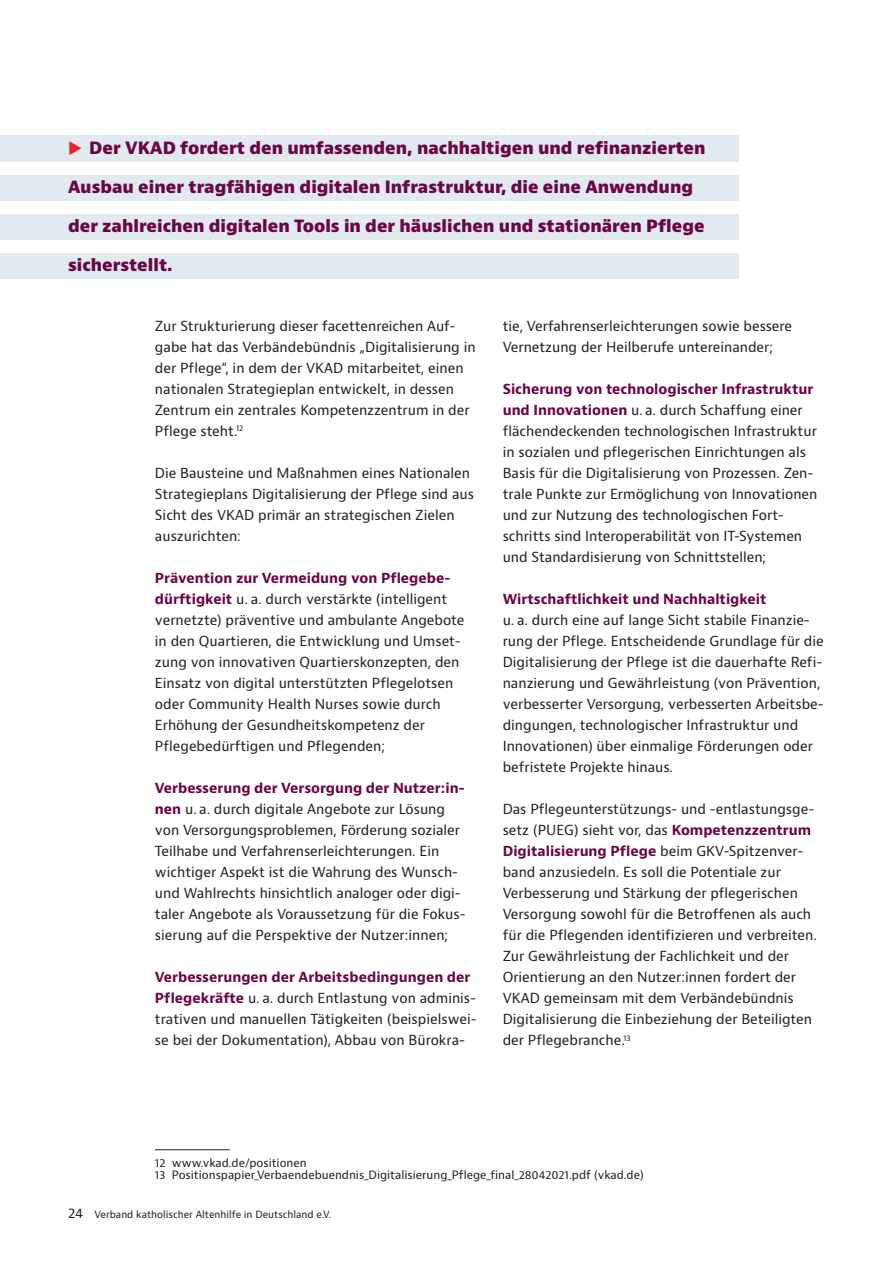
<style>
.page{position:relative;width:893px;height:1263px;background:#fff}
.page>*{position:absolute;margin:0;border:0;box-sizing:border-box;transform-origin:0 0}
.t1{font:800 16.5px "Bernino Sans";color:#6b0545}
.t2{font:13.5px/21px "Bernino Sans";color:#231f20}
.t3{font:700 13.5px "Bernino Sans";color:#6b0545}
.t4{font:11.25px/12px "Bernino Sans";color:#231f20}
.t5{font:9.75px "Bernino Sans";color:#231f20}
.s1{color:#ee1d23}
.s2{font-weight:700;color:#6b0545}
.s3{font-size:13.5px}
</style>
<div class="page">
<div style="left:0;top:136px;width:738px;height:26px;background:#e0eaef"></div>
<div style="left:0;top:175px;width:738px;height:25px;background:#e0eaef"></div>
<div style="left:0;top:214px;width:738px;height:25px;background:#e0eaef"></div>
<div style="left:0;top:253px;width:738px;height:25px;background:#e0eaef"></div>
<hr style="left:155px;top:1149px;width:75px;height:1px;background:#231f20">
<p class="t1" style="left:68px;top:137px;width:639px"><span class="s1">◆</span> Der VKAD fordert den umfassenden, nachhaltigen und refinanzierten</p>
<p class="t1" style="left:68px;top:176px;width:627px">Ausbau einer tragfähigen digitalen Infrastruktur, die eine Anwendung</p>
<p class="t1" style="left:68px;top:215px;width:638px">der zahlreichen digitalen Tools in der häuslichen und stationären Pflege</p>
<p class="t1" style="left:68px;top:254px;width:106px">sicherstellt.</p>
<p class="t2" style="left:155px;top:316px;width:322px">Zur Strukturierung dieser facettenreichen Auf-- gabe hat das Verbändebündnis „Digitalisierung in der Pflege“, in dem der VKAD mitarbeitet, einen nationalen Strategieplan entwickelt, in dessen Zentrum ein zentrales Kompetenzzentrum in der Pflege steht.<sup>12</sup></p>
<p class="t2" style="left:155px;top:463px;width:321px">Die Bausteine und Maßnahmen eines Nationalen Strategieplans Digitalisierung der Pflege sind aus Sicht des VKAD primär an strategischen Zielen auszurichten:</p>
<p class="t2" style="left:155px;top:568px;width:311px"><span class="s2">Prävention zur Vermeidung von Pflegebe&shy;dürftigkeit</span> u. a. durch verstärkte (intelligent vernetzte) präventive und ambulante Angebote in den Quartieren, die Entwicklung und Umset&shy;zung von innovativen Quartierskonzepten, den Einsatz von digital unterstützten Pflegelotsen oder Community Health Nurses sowie durch Erhöhung der Gesundheitskompetenz der Pflegebedürftigen und Pflegenden;</p>
<p class="t2" style="left:155px;top:778px;width:312px"><span class="s2">Verbesserung der Versorgung der Nutzer:in&shy;nen</span> u. a. durch digitale Angebote zur Lösung von Versorgungsproblemen, Förderung sozialer Teilhabe und Verfahrenserleichterungen. Ein wichtiger Aspekt ist die Wahrung des Wunsch&shy;und Wahlrechts hinsichtlich analoger oder digi&shy;taler Angebote als Voraussetzung für die Fokus&shy;sierung auf die Perspektive der Nutzer:innen;</p>
<p class="t2" style="left:155px;top:967px;width:323px"><span class="s2">Verbesserungen der Arbeitsbedingungen der Pflegekräfte</span> u. a. durch Entlastung von adminis&shy;trativen und manuellen Tätigkeiten (beispielswei&shy;se bei der Dokumentation), Abbau von Bürokra-</p>
<p class="t2" style="left:503px;top:316px;width:291px">tie, Verfahrenserleichterungen sowie bessere<br>Vernetzung der Heilberufe untereinander;</p>
<p class="t2" style="left:503px;top:379px;width:316px"><span class="s2">Sicherung von technologischer Infrastruktur und Innovationen</span> u. a. durch Schaffung einer flächendeckenden technologischen Infrastruktur in sozialen und pflegerischen Einrichtungen als Basis für die Digitalisierung von Prozessen. Zen&shy;trale Punkte zur Ermöglichung von Innovationen und zur Nutzung des technologischen Fort&shy;schritts sind Interoperabilität von IT-Systemen und Standardisierung von Schnittstellen;</p>
<p class="t3" style="left:503px;top:590px;width:265px">Wirtschaftlichkeit und Nachhaltigkeit</p>
<p class="t2" style="left:503px;top:610px;width:323px">u. a. durch eine auf lange Sicht stabile Finanzie&shy;rung der Pflege. Entscheidende Grundlage für die Digitalisierung der Pflege ist die dauerhafte Refi&shy;nanzierung und Gewährleistung (von Prävention, verbesserter Versorgung, verbesserten Arbeitsbe&shy;dingungen, technologischer Infrastruktur und Innovationen) über einmalige Förderungen oder befristete Projekte hinaus.</p>
<p class="t2" style="left:503px;top:799px;width:316px">Das Pflegeunterstützungs- und -entlastungsge&shy;setz (PUEG) sieht vor, das <span class="s2">Kompetenzzentrum Digitalisierung Pflege</span> beim GKV-Spitzenver&shy;band anzusiedeln. Es soll die Potentiale zur Verbesserung und Stärkung der pflegerischen Versorgung sowohl für die Betroffenen als auch für die Pflegenden identifizieren und verbreiten.<br>Zur Gewährleistung der Fachlichkeit und der Orientierung an den Nutzer:innen fordert der VKAD gemeinsam mit dem Verbändebündnis Digitalisierung die Einbeziehung der Beteiligten der Pflegebranche.<sup>13</sup></p>
<p class="t4" style="left:155px;top:1157px;width:490px">12 www.vkad.de/positionen<br>13 Positionspapier_Verbaendebuendnis_Digitalisierung_Pflege_final_28042021.pdf (vkad.de)</p>
<p class="t5" style="left:68px;top:1207px;width:265px"><span class="s3">24</span> Verband katholischer Altenhilfe in Deutschland e.V.</p>
</div>
